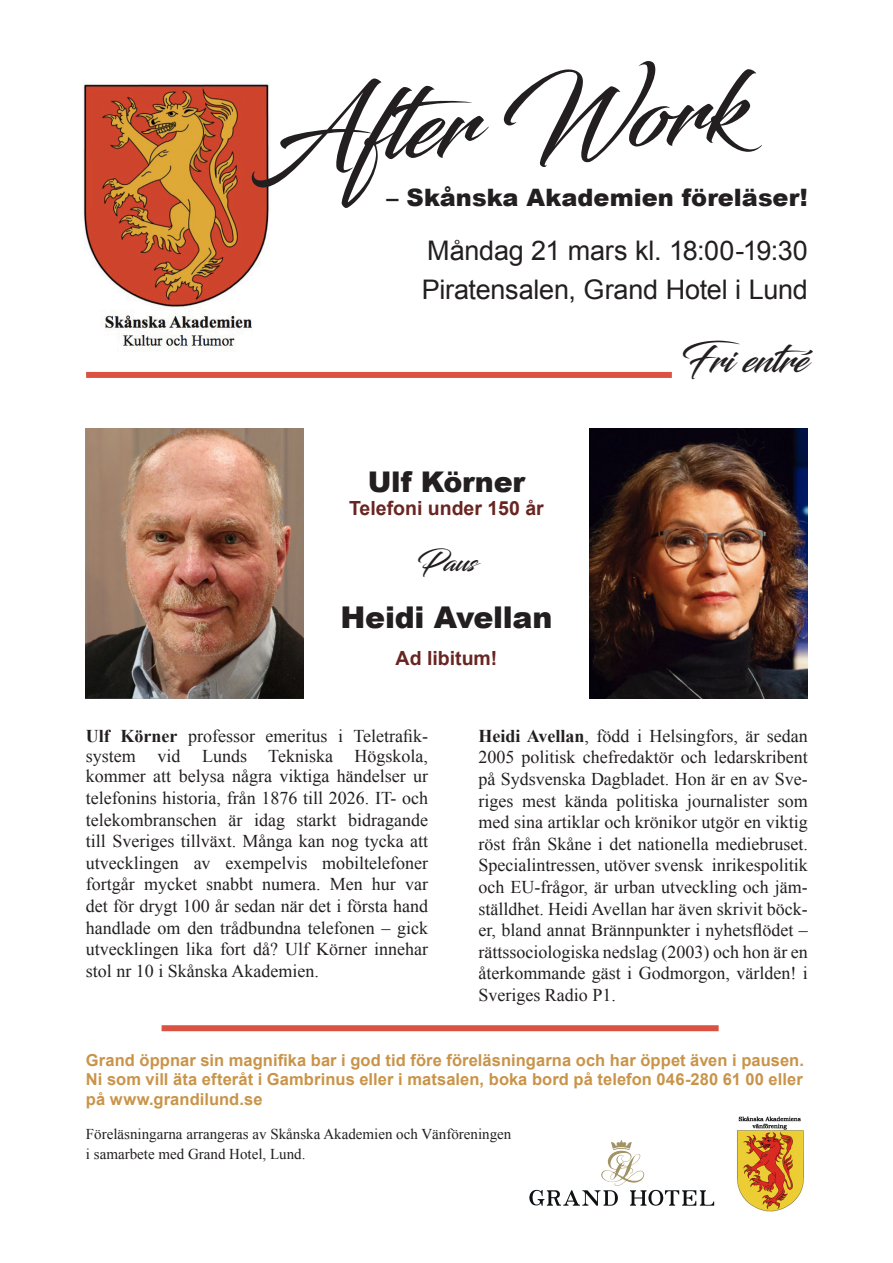
<style>
.page{position:relative;width:893px;height:1263px;background:#fff}
.page>*{position:absolute;margin:0;border:0;box-sizing:border-box;transform-origin:0 0}
.t1{font:96px "Blacksword";color:#231f20}
.t2{font:37.5px "Blacksword";letter-spacing:-.015em;color:#231f20}
.Namn_föreläsare{font:900 30px "Arial";letter-spacing:-.01em;color:#231f20}
.t3{font:900 28.5px "Arial";letter-spacing:-.01em;color:#231f20}
.t4{font:27px "Arial";letter-spacing:-.01em;color:#231f20}
.t5{font:27px "Blacksword";color:#231f20}
.t6{font:900 24px "Arial";color:#231f20}
.Underrburik{font:700 19.5px "Arial";color:#692521}
.t7{font:18px/21.6px "Times New Roman";color:#231f20;text-align:justify}
.t8{font:700 16.5px/19.8px "Arial";letter-spacing:.005em;color:#c99449;text-align:justify}
.t9{font:15px "Times New Roman";color:#231f20}
.s1{font-weight:700}
</style>
<div class="page">
<img style="left:86px;top:428px;width:217px;height:270px">
<img style="left:589px;top:428px;width:219px;height:270px">
<svg style="left:529px;top:1140px;width:185px;height:66px"></svg>
<img style="left:737px;top:1116px;width:67px;height:95px">
<img style="left:83px;top:84px;width:186px;height:263px">
<div style="left:86px;top:372px;width:586px;height:6px;background:#dc5242"></div>
<div style="left:162px;top:1025px;width:557px;height:6px;background:#dc5242"></div>
<p class="t1" style="left:260px;top:76px;width:481px;rotate:-3deg">After Work</p>
<p class="t6" style="left:386px;top:180px;width:423px">– Skånska Akademien föreläser!</p>
<p class="t4" style="left:427px;top:233px;width:382px">Måndag 21 mars kl. 18:00-19:30</p>
<p class="t4" style="left:422px;top:272px;width:388px">Piratensalen, Grand Hotel i Lund</p>
<p class="t2" style="left:681px;top:338px;width:128px">Fri entré</p>
<p class="t3" style="left:368px;top:461px;width:159px">Ulf Körner</p>
<p class="Underrburik" style="left:349px;top:496px;width:196px">Telefoni under 150 år</p>
<p class="t5" style="left:417px;top:546px;width:61px">Paus</p>
<p class="Namn_föreläsare" style="left:341px;top:596px;width:213px">Heidi Avellan</p>
<p class="Underrburik" style="left:396px;top:645px;width:103px">Ad libitum!</p>
<p class="t7" style="left:86px;top:725px;width:344px"><span class="s1">Ulf Körner</span> professor emeritus i Teletrafik&shy;system vid Lunds Tekniska Högskola, kommer att belysa några viktiga händelser ur telefonins historia, från 1876 till 2026. IT- och telekombranschen är idag starkt bidragande till Sveriges tillväxt. Många kan nog tycka att utvecklingen av exempelvis mobiltelefoner fortgår mycket snabbt numera. Men hur var det för drygt 100 år sedan när det i första hand handlade om den trådbundna telefonen – gick utvecklingen lika fort då? Ulf Körner innehar stol nr 10 i Skånska Akademien.</p>
<p class="t7" style="left:478px;top:725px;width:331px"><span class="s1">Heidi Avellan</span>, född i Helsingfors, är sedan 2005 politisk chefredaktör och ledarskribent på Sydsvenska Dagbladet. Hon är en av Sve&shy;riges mest kända politiska journalister som med sina artiklar och krönikor utgör en viktig röst från Skåne i det nationella mediebruset.<br>Specialintressen, utöver svensk inrikespolitik och EU-frågor, är urban utveckling och jäm&shy;ställdhet. Heidi Avellan har även skrivit böck&shy;er, bland annat Brännpunkter i nyhetsflödet – rättssociologiska nedslag (2003) och hon är en återkommande gäst i Godmorgon, världen! i Sveriges Radio P1.</p>
<p class="t8" style="left:86px;top:1050px;width:719px">Grand öppnar sin magnifika bar i god tid före föreläsningarna och har öppet även i pausen.<br>Ni som vill äta efteråt i Gambrinus eller i matsalen, boka bord på telefon 046-280 61 00 eller på www.grandilund.se</p>
<p class="t9" style="left:86px;top:1124px;width:427px">Föreläsningarna arrangeras av Skånska Akademien och Vänföreningen</p>
<p class="t9" style="left:86px;top:1144px;width:221px">i samarbete med Grand Hotel, Lund.</p>
</div>
